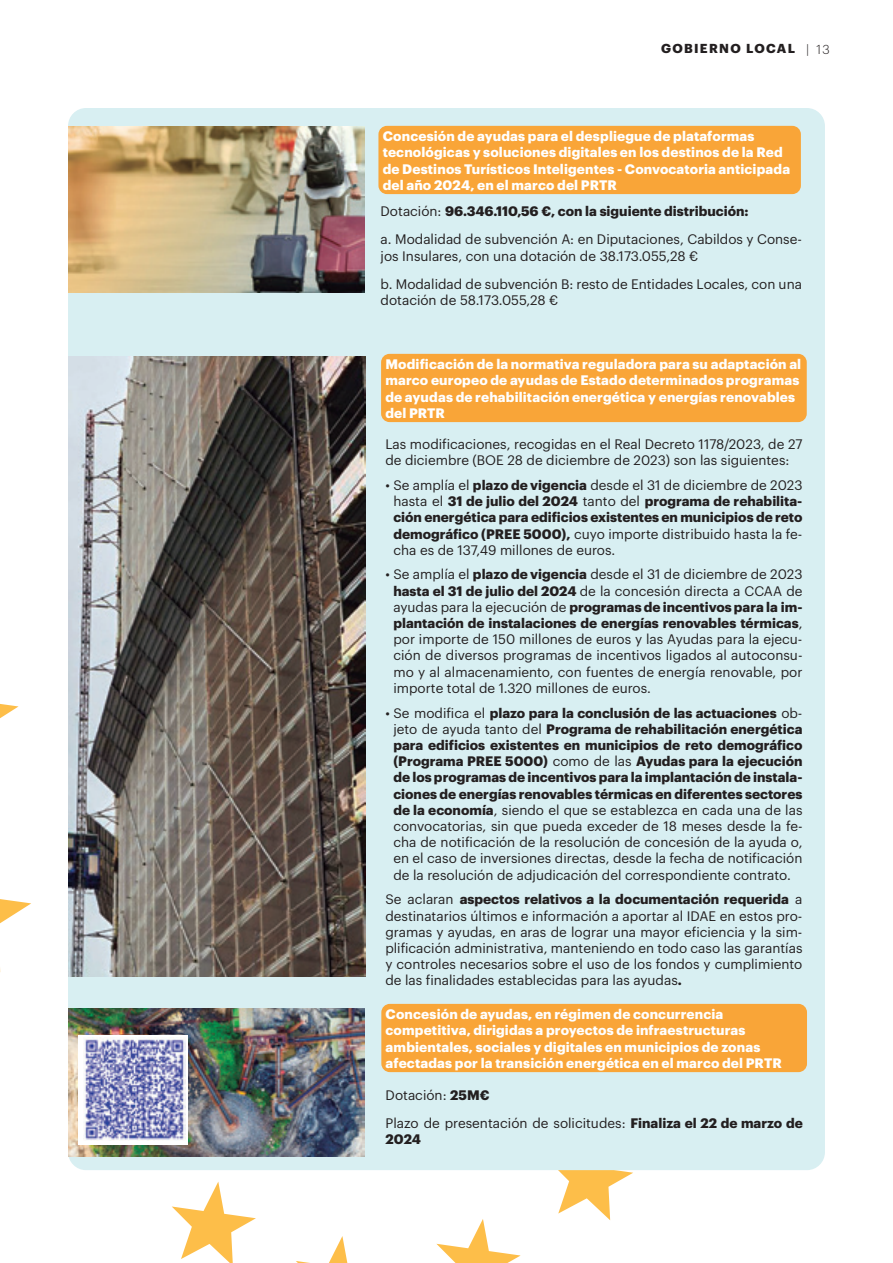
<style>
.page{position:relative;width:893px;height:1263px;background:#fff}
.page>*{position:absolute;margin:0;border:0;box-sizing:border-box;transform-origin:0 0}
.t1{font:13.5px/16.2px "Graphik";color:#231f20}
.t2{font:700 13.5px/16.2px "Graphik";letter-spacing:.01em;color:#fff}
.t3{font:700 13.5px/16.2px "Graphik";color:#231f20;text-align:justify}
.t4{font:700 12.75px "Graphik";letter-spacing:.105em;color:#231f20}
.s1{font-weight:300}
.s2{font-weight:700}
.s3{font-weight:400}
</style>
<div class="page">
<svg style="left:296px;top:1236px;width:51px;height:27px"></svg>
<svg style="left:172px;top:1182px;width:84px;height:81px"></svg>
<svg style="left:436px;top:1219px;width:85px;height:44px"></svg>
<svg style="left:558px;top:1170px;width:75px;height:50px"></svg>
<div style="left:68px;top:108px;width:757px;height:1062px;background:#d8eff2;border-radius:18px"></div>
<div style="left:378px;top:126px;width:423px;height:68px;background:#f9a538;border-radius:9px"></div>
<svg style="left:0;top:704px;width:19px;height:14px"></svg>
<svg style="left:0;top:899px;width:31px;height:73px"></svg>
<img style="left:69px;top:356px;width:296px;height:620px">
<div style="left:381px;top:354px;width:426px;height:68px;background:#f9a538;border-radius:9px"></div>
<div style="left:381px;top:1004px;width:426px;height:68px;background:#f9a538;border-radius:9px"></div>
<img style="left:68px;top:1008px;width:297px;height:149px">
<div style="left:79px;top:1035px;width:109px;height:110px;background:#fff"></div>
<img style="left:83px;top:1038px;width:103px;height:102px">
<img style="left:68px;top:126px;width:297px;height:167px">
<p class="t4" style="left:661px;top:39px;width:170px">GOBIERNO LOCAL <span class="s1">| 13</span></p>
<p class="t2" style="left:383px;top:127px;width:409px">Concesión de ayudas para el despliegue de plataformas tecnológicas y soluciones digitales en los destinos de la Red de Destinos Turísticos Inteligentes - Convocatoria anticipada del año 2024, en el marco del PRTR</p>
<p class="t1" style="left:381px;top:196px;width:423px;line-height:28.2px">Dotación: <span class="s2">96.346.110,56 €, con la siguiente distribución:<br></span>a. Modalidad de subvención A: en Diputaciones, Cabildos y Conse-</p>
<p class="t1" style="left:381px;top:240px;width:423px;line-height:28.2px">jos Insulares, con una dotación de 38.173.055,28 €<br>b. Modalidad de subvención B: resto de Entidades Locales, con una</p>
<p class="t1" style="left:381px;top:291px;width:179px">dotación de 58.173.055,28 €</p>
<p class="t2" style="left:385px;top:355px;width:417px">Modificación de la normativa reguladora para su adaptación al marco europeo de ayudas de Estado determinados programas de ayudas de rehabilitación energética y energías renovables del PRTR</p>
<p class="t1" style="left:385px;top:435px;width:419px">Las modificaciones, recogidas en el Real Decreto 1178/2023, de 27 de diciembre (BOE 28 de diciembre de 2023) son las siguientes:</p>
<p class="t3" style="left:393px;top:476px;width:411px;text-indent:-8px"><span class="s3">• Se amplía el</span> plazo de vigencia <span class="s3">desde el 31 de diciembre de 2023 hasta el</span> 31 de julio del 2024 <span class="s3">tanto del</span> programa de rehabilita&shy;ción energética para edificios existentes en municipios de reto demográfico (PREE 5000), <span class="s3">cuyo importe distribuido hasta la fe&shy;cha es de 137,49 millones de euros.</span></p>
<p class="t1" style="left:393px;top:565px;width:411px;text-align:justify;text-indent:-8px">• Se amplía el <span class="s2">plazo de vigencia</span> desde el 31 de diciembre de 2023 <span class="s2">hasta el 31 de julio del 2024</span> de la concesión directa a CCAA de ayudas para la ejecución de <span class="s2">programas de incentivos para la im&shy;plantación de instalaciones de energías renovables térmicas</span>, por importe de 150 millones de euros y las Ayudas para la ejecu&shy;ción de diversos programas de incentivos ligados al autoconsu&shy;mo y al almacenamiento, con fuentes de energía renovable, por importe total de 1.320 millones de euros.</p>
<p class="t1" style="left:385px;top:703px;width:419px;text-align:center">• Se modifica el <span class="s2">plazo para la conclusión de las actuaciones</span> ob&shy;jeto de ayuda tanto del <span class="s2">Programa de rehabilitación energética para edificios existentes en municipios de reto demográfico (Programa PREE 5000)</span> como de las <span class="s2">Ayudas para la ejecución de los programas de incentivos para la implantación de instala&shy;ciones de energías renovables térmicas en diferentes sectores de la economía</span>, siendo el que se establezca en cada una de las convocatorias, sin que pueda exceder de 18 meses desde la fe&shy;cha de notificación de la resolución de concesión de la ayuda o, en el caso de inversiones directas, desde la fecha de notificación de la resolución de adjudicación del correspondiente contrato.</p>
<p class="t1" style="left:385px;top:890px;width:419px;text-align:justify">Se aclaran <span class="s2">aspectos relativos a la documentación requerida</span> a destinatarios últimos e información a aportar al IDAE en estos pro&shy;gramas y ayudas, en aras de lograr una mayor eficiencia y la sim&shy;plificación administrativa, manteniendo en todo caso las garantías y controles necesarios sobre el uso de los fondos y cumplimiento de las finalidades establecidas para las ayudas<span class="s2">.</span></p>
<p class="t2" style="left:386px;top:1005px;width:398px">Concesión de ayudas, en régimen de concurrencia competitiva, dirigidas a proyectos de infraestructuras ambientales, sociales y digitales en municipios de zonas afectadas por la transición energética en el marco del PRTR</p>
<p class="t1" style="left:386px;top:1079px;width:419px;line-height:28.2px">Dotación: <span class="s2">25M€<br></span>Plazo de presentación de solicitudes: <span class="s2">Finaliza el 22 de marzo de</span></p>
<p class="t3" style="left:386px;top:1130px;width:37px">2024</p>
</div>
